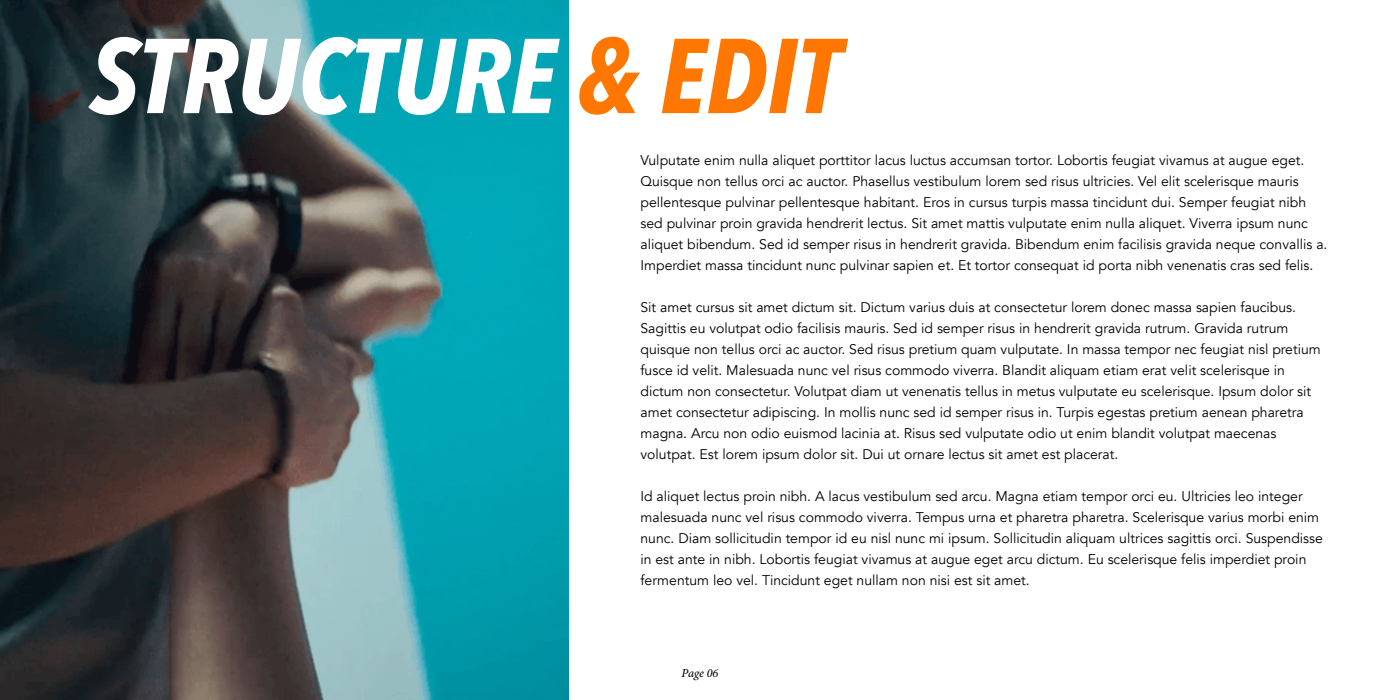
<style>
.page{position:relative;width:1400px;height:700px;background:#fff}
.page>*{position:absolute;margin:0;border:0;box-sizing:border-box;transform-origin:0 0}
.t1{font:italic 700 105px "Avenir Next Condensed";color:#fff}
.t2{font:14px/21px "Avenir";color:#000}
.t3{font:italic 12.25px "Minion Variable Concept";letter-spacing:-.005em;color:#000}
.s1{color:#f70}
</style>
<div class="page">
<img style="left:0;top:0;width:569px;height:700px">
<h1 class="t1" style="left:90px;top:12px;width:751px">STRUCTURE <span class="s1">&amp; EDIT</span></h1>
<p class="t2" style="left:640px;top:150px;width:689px">Vulputate enim nulla aliquet porttitor lacus luctus accumsan tortor. Lobortis feugiat vivamus at augue eget.<br>Quisque non tellus orci ac auctor. Phasellus vestibulum lorem sed risus ultricies. Vel elit scelerisque mauris pellentesque pulvinar pellentesque habitant. Eros in cursus turpis massa tincidunt dui. Semper feugiat nibh sed pulvinar proin gravida hendrerit lectus. Sit amet mattis vulputate enim nulla aliquet. Viverra ipsum nunc aliquet bibendum. Sed id semper risus in hendrerit gravida. Bibendum enim facilisis gravida neque convallis a.<br>Imperdiet massa tincidunt nunc pulvinar sapien et. Et tortor consequat id porta nibh venenatis cras sed felis.</p>
<p class="t2" style="left:640px;top:297px;width:682px">Sit amet cursus sit amet dictum sit. Dictum varius duis at consectetur lorem donec massa sapien faucibus.<br>Sagittis eu volutpat odio facilisis mauris. Sed id semper risus in hendrerit gravida rutrum. Gravida rutrum quisque non tellus orci ac auctor. Sed risus pretium quam vulputate. In massa tempor nec feugiat nisl pretium fusce id velit. Malesuada nunc vel risus commodo viverra. Blandit aliquam etiam erat velit scelerisque in dictum non consectetur. Volutpat diam ut venenatis tellus in metus vulputate eu scelerisque. Ipsum dolor sit amet consectetur adipiscing. In mollis nunc sed id semper risus in. Turpis egestas pretium aenean pharetra magna. Arcu non odio euismod lacinia at. Risus sed vulputate odio ut enim blandit volutpat maecenas volutpat. Est lorem ipsum dolor sit. Dui ut ornare lectus sit amet est placerat.</p>
<p class="t2" style="left:640px;top:486px;width:684px">Id aliquet lectus proin nibh. A lacus vestibulum sed arcu. Magna etiam tempor orci eu. Ultricies leo integer malesuada nunc vel risus commodo viverra. Tempus urna et pharetra pharetra. Scelerisque varius morbi enim nunc. Diam sollicitudin tempor id eu nisl nunc mi ipsum. Sollicitudin aliquam ultrices sagittis orci. Suspendisse in est ante in nibh. Lobortis feugiat vivamus at augue eget arcu dictum. Eu scelerisque felis imperdiet proin fermentum leo vel. Tincidunt eget nullam non nisi est sit amet.</p>
<p class="t3" style="left:682px;top:665px;width:38px">Page 06</p>
</div>
